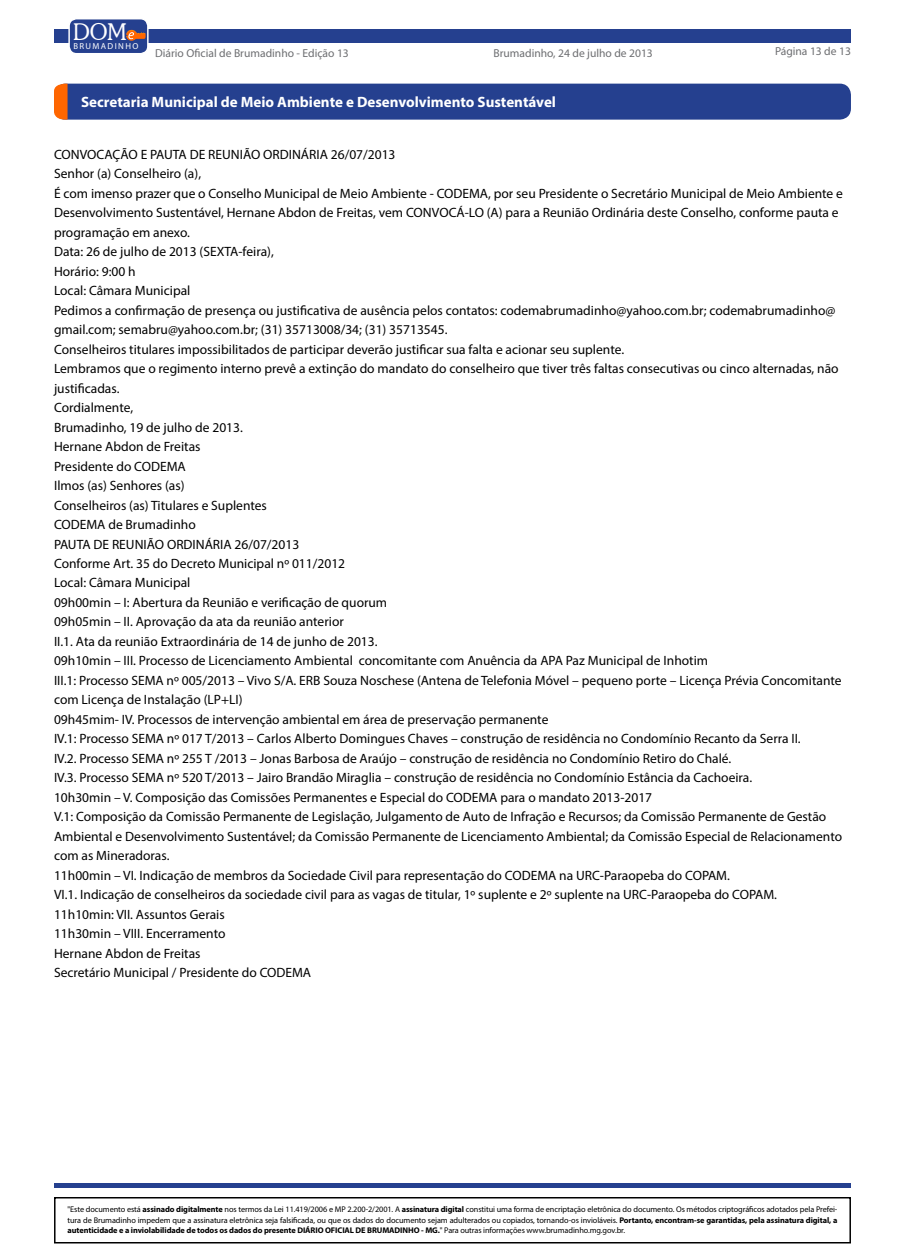
<style>
.page{position:relative;width:905px;height:1260px;background:#fff}
.page>*{position:absolute;margin:0;border:0;box-sizing:border-box;transform-origin:0 0}
.t1{font:300 23.25px "Souvenir IT Cby BT";color:#fff}
.t2{font:700 15px "Myriad Pro";color:#fff}
.t3{font:13.5px/19.5px "Myriad Pro";color:#000}
.t4{font:11.55px "Myriad Pro";color:#6d6e71}
.t5{font:8.7px "Myriad Pro";letter-spacing:.16em;color:#fff}
.t6{font:8.25px/10.5px "Myriad Pro";letter-spacing:-.01em;color:#000;text-align:justify}
.s1{font-weight:700}
</style>
<div class="page">
<div style="left:54px;top:29px;width:796px;height:14px;background:#25408f"></div>
<hr style="left:55px;top:1184px;width:795px;height:4px;background:#25408f">
<div style="left:54px;top:1197px;width:796px;height:47px;border:2px solid #000"></div>
<div style="left:69px;top:19px;width:79px;height:35px;background:#25408f;border-radius:8px"></div>
<div style="left:68px;top:18px;width:80px;height:36px;border:1px solid #fff;border-radius:8px"></div>
<svg style="left:126px;top:30px;width:20px;height:11px"></svg>
<div style="left:54px;top:84px;width:796px;height:36px;background:#25408f;border-radius:11px"></div>
<svg style="left:54px;top:84px;width:14px;height:36px"></svg>
<h1 class="t1" style="left:73px;top:17px;width:55px">DOM</h1>
<p class="t5" style="left:73px;top:40px;width:66px">BRUMADINHO</p>
<p class="t4" style="left:155px;top:46px;width:195px">Diário Oficial de Brumadinho - Edição 13</p>
<p class="t4" style="left:493px;top:46px;width:161px">Brumadinho, 24 de julho de 2013</p>
<p class="t4" style="left:775px;top:44px;width:77px">Página 13 de 13</p>
<p class="t2" style="left:81px;top:92px;width:476px">Secretaria Municipal de Meio Ambiente e Desenvolvimento Sustentável</p>
<p class="t3" style="left:54px;top:144px;width:790px">CONVOCAÇÃO E PAUTA DE REUNIÃO ORDINÁRIA 26/07/2013<br>Senhor (a) Conselheiro (a),<br>É com imenso prazer que o Conselho Municipal de Meio Ambiente - CODEMA, por seu Presidente o Secretário Municipal de Meio Ambiente e Desenvolvimento Sustentável, Hernane Abdon de Freitas, vem CONVOCÁ-LO (A) para a Reunião Ordinária deste Conselho, conforme pauta e programação em anexo.<br>Data: 26 de julho de 2013 (SEXTA-feira),<br>Horário: 9:00 h<br>Local: Câmara Municipal<br>Pedimos a confirmação de presença ou justificativa de ausência pelos contatos: codemabrumadinho@yahoo.com.br; codemabrumadinho@ gmail.com; semabru@yahoo.com.br; (31) 35713008/34; (31) 35713545.<br>Conselheiros titulares impossibilitados de participar deverão justificar sua falta e acionar seu suplente.<br>Lembramos que o regimento interno prevê a extinção do mandato do conselheiro que tiver três faltas consecutivas ou cinco alternadas, não justificadas.<br>Cordialmente,<br>Brumadinho, 19 de julho de 2013.<br>Hernane Abdon de Freitas<br>Presidente do CODEMA<br>Ilmos (as) Senhores (as)<br>Conselheiros (as) Titulares e Suplentes<br>CODEMA de Brumadinho<br>PAUTA DE REUNIÃO ORDINÁRIA 26/07/2013<br>Conforme Art. 35 do Decreto Municipal nº 011/2012<br>Local: Câmara Municipal<br>09h00min – I: Abertura da Reunião e verificação de quorum<br>09h05min – II. Aprovação da ata da reunião anterior<br>II.1. Ata da reunião Extraordinária de 14 de junho de 2013.<br>09h10min – III. Processo de Licenciamento Ambiental concomitante com Anuência da APA Paz Municipal de Inhotim<br>III.1: Processo SEMA nº 005/2013 – Vivo S/A. ERB Souza Noschese (Antena de Telefonia Móvel – pequeno porte – Licença Prévia Concomitante com Licença de Instalação (LP+LI)<br>09h45mim- IV. Processos de intervenção ambiental em área de preservação permanente<br>IV.1: Processo SEMA nº 017 T/2013 – Carlos Alberto Domingues Chaves – construção de residência no Condomínio Recanto da Serra II.<br>IV.2. Processo SEMA nº 255 T /2013 – Jonas Barbosa de Araújo – construção de residência no Condomínio Retiro do Chalé.<br>IV.3. Processo SEMA nº 520 T/2013 – Jairo Brandão Miraglia – construção de residência no Condomínio Estância da Cachoeira.<br>10h30min – V. Composição das Comissões Permanentes e Especial do CODEMA para o mandato 2013-2017<br>V.1: Composição da Comissão Permanente de Legislação, Julgamento de Auto de Infração e Recursos; da Comissão Permanente de Gestão Ambiental e Desenvolvimento Sustentável; da Comissão Permanente de Licenciamento Ambiental; da Comissão Especial de Relacionamento com as Mineradoras.<br>11h00min – VI. Indicação de membros da Sociedade Civil para representação do CODEMA na URC-Paraopeba do COPAM.<br>VI.1. Indicação de conselheiros da sociedade civil para as vagas de titular, 1º suplente e 2º suplente na URC-Paraopeba do COPAM.<br>11h10min: VII. Assuntos Gerais<br>11h30min – VIII. Encerramento<br>Hernane Abdon de Freitas<br>Secretário Municipal / Presidente do CODEMA</p>
<p class="t6" style="left:68px;top:1204px;width:771px">"Este documento está <span class="s1">assinado digitalmente</span> nos termos da Lei 11.419/2006 e MP 2.200-2/2001. A <span class="s1">assinatura digital</span> constitui uma forma de encriptação eletrônica do documento. Os métodos criptográficos adotados pela Prefei&shy;tura de Brumadinho impedem que a assinatura eletrônica seja falsificada, ou que os dados do documento sejam adulterados ou copiados, tornando-os invioláveis. <span class="s1">Portanto, encontram-se garantidas, pela assinatura digital, a autenticidade e a inviolabilidade de todos os dados do presente DIÁRIO OFICIAL DE BRUMADINHO - MG.</span>" Para outras informações www.brumadinho.mg.gov.br.</p>
</div>
